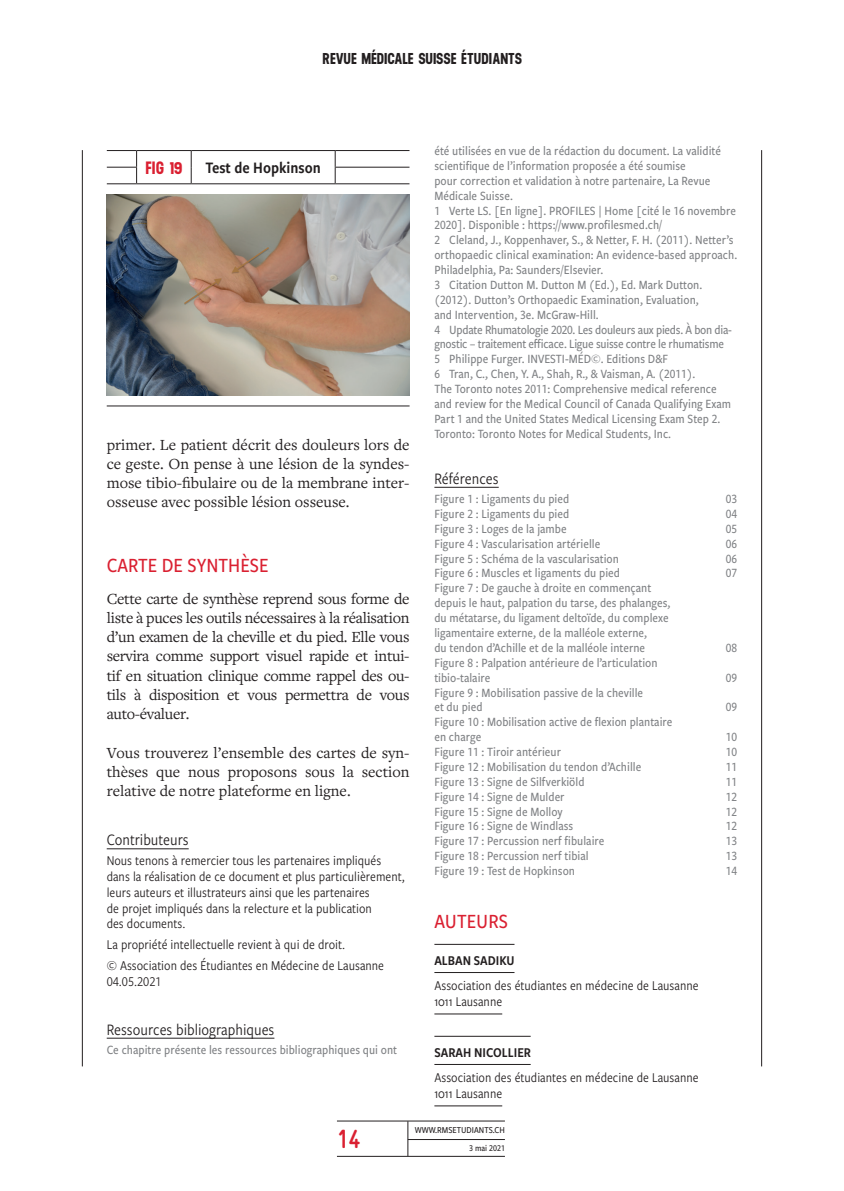
<style>
.page{position:relative;width:844px;height:1191px;background:#fff}
.page>*{position:absolute;margin:0;border:0;box-sizing:border-box;transform-origin:0 0}
.t1{font:700 26.25px "Gravur Condensed Pro";color:#da2031}
._1P_T1{font:500 21px "Freight Sans Cnd Pro";color:#da2031}
._1P_FIG_X_TAB_X{font:700 17.85px "Neusa";color:#da2031}
._1P_T3{font:16.62px "Freight Sans Cnd Pro";color:#231f20}
._1P_FIG_TAB_Titre{font:16.62px "Freight Sans Cnd Pro Semi";color:#231f20}
._1P_Texte_courant{font:16.1px/19.2px "Freight Text Pro";color:#231f20;text-align:justify}
.t2{font:700 15.75px "Neusa";color:#231f20}
._1P_Remerciements_Co{font:14px/15.8px "Freight Sans Cnd Pro";color:#231f20}
._2P_Bloc_adresse_tex{font:14px/15.8px "Freight Sans Cnd Pro";color:#231f20}
._2P_Bloc_adresse_aut{font:14px "Freight Sans Cnd Pro Semi";color:#231f20}
._1P_Bibliographie_te{font:500 13.12px/14.9px "Freight Sans Cnd Pro";color:#808285}
._1P_Bibliographie_te-2{font:500 13.12px/14.9px "Freight Sans Cnd Pro";letter-spacing:-.02em;color:#808285}
.t3{font:500 9.45px "Freight Sans Cnd Pro";color:#231f20}
.t4{font:500 9.1px "Freight Sans Cnd Pro";color:#231f20}
</style>
<div class="page">
<hr style="left:337px;top:1155px;width:168px;height:1px;background:#231f20">
<hr style="left:337px;top:1120px;width:168px;height:1px;background:#231f20">
<hr style="left:408px;top:1139px;width:97px;height:1px;background:#231f20">
<hr style="left:407px;top:1121px;width:1px;height:35px;background:#231f20">
<hr style="left:82px;top:150px;width:1px;height:916px;background:#231f20">
<hr style="left:761px;top:150px;width:1px;height:916px;background:#231f20">
<hr style="left:434px;top:487px;width:64px;height:1px;background:#231f20">
<hr style="left:434px;top:944px;width:80px;height:1px;background:#231f20">
<hr style="left:434px;top:972px;width:80px;height:1px;background:#231f20">
<hr style="left:434px;top:1013px;width:68px;height:1px;background:#231f20">
<hr style="left:434px;top:1035px;width:96px;height:1px;background:#231f20">
<hr style="left:434px;top:1064px;width:96px;height:1px;background:#231f20">
<hr style="left:434px;top:1105px;width:68px;height:1px;background:#231f20">
<hr style="left:107px;top:848px;width:82px;height:1px;background:#231f20">
<hr style="left:107px;top:1037px;width:167px;height:1px;background:#231f20">
<svg style="left:107px;top:150px;width:302px;height:34px"></svg>
<hr style="left:136px;top:150px;width:55px;height:1px;background:#231f20">
<hr style="left:191px;top:150px;width:144px;height:1px;background:#231f20">
<hr style="left:335px;top:150px;width:74px;height:1px;background:#231f20">
<hr style="left:107px;top:405px;width:302px;height:1px;background:#231f20">
<img style="left:107px;top:194px;width:302px;height:201px">
<p class="t2" style="left:322px;top:47px;width:201px">REVUE MÉDICALE SUISSE ÉTUDIANTS</p>
<p class="_1P_FIG_X_TAB_X" style="left:145px;top:155px;width:38px">FIG 19</p>
<p class="_1P_FIG_TAB_Titre" style="left:205px;top:157px;width:117px">Test de Hopkinson</p>
<p class="_1P_Texte_courant" style="left:107px;top:434px;width:304px">primer. Le patient décrit des douleurs lors de ce geste. On pense à une lésion de la syndes&shy;mose tibio-fibulaire ou de la membrane inter&shy;osseuse avec possible lésion osseuse.</p>
<p class="_1P_T1" style="left:107px;top:551px;width:163px">CARTE DE SYNTHÈSE</p>
<p class="_1P_Texte_courant" style="left:107px;top:588px;width:304px">Cette carte de synthèse reprend sous forme de liste à puces les outils nécessaires à la réalisation d’un examen de la cheville et du pied. Elle vous servira comme support visuel rapide et intui&shy;tif en situation clinique comme rappel des ou&shy;tils à disposition et vous permettra de vous auto-évaluer.</p>
<p class="_1P_Texte_courant" style="left:107px;top:742px;width:304px">Vous trouverez l’ensemble des cartes de syn&shy;thèses que nous proposons sous la section relative de notre plateforme en ligne.</p>
<p class="_1P_T3" style="left:107px;top:828px;width:83px">Contributeurs</p>
<p class="_1P_Remerciements_Co" style="left:107px;top:852px;width:299px">Nous tenons à remercier tous les partenaires impliqués dans la réalisation de ce document et plus particulièrement, leurs auteurs et illustrateurs ainsi que les partenaires<br>de projet impliqués dans la relecture et la publication<br>des documents.</p>
<p class="_1P_Remerciements_Co" style="left:107px;top:936px;width:240px">La propriété intellectuelle revient à qui de droit.</p>
<p class="_1P_Remerciements_Co" style="left:107px;top:957px;width:279px">© Association des Étudiantes en Médecine de Lausanne<br>04.05.2021</p>
<p class="_1P_T3" style="left:107px;top:1018px;width:169px">Ressources bibliographiques</p>
<p class="_1P_Bibliographie_te" style="left:107px;top:1041px;width:292px">Ce chapitre présente les ressources bibliographiques qui ont</p>
<p class="_1P_Bibliographie_te" style="left:434px;top:143px;width:288px">été utilisées en vue de la rédaction du document. La validité scientifique de l’information proposée a été soumise<br>pour correction et validation à notre partenaire, La Revue Médicale Suisse.</p>
<p class="_1P_Bibliographie_te" style="left:434px;top:202px;width:303px">1 Verte LS. [En ligne]. PROFILES | Home [cité le 16 novembre<br>2020]. Disponible : https://www.profilesmed.ch/</p>
<p class="_1P_Bibliographie_te" style="left:434px;top:232px;width:304px">2 Cleland, J., Koppenhaver, S., &amp; Netter, F. H. (2011). Netter’s orthopaedic clinical examination: An evidence-based approach.<br>Philadelphia, Pa: Saunders/Elsevier.</p>
<p class="_1P_Bibliographie_te" style="left:434px;top:277px;width:269px">3 Citation Dutton M. Dutton M (Ed.), Ed. Mark Dutton. (2012). Dutton’s Orthopaedic Examination, Evaluation, and Intervention, 3e. McGraw-Hill.</p>
<p class="_1P_Bibliographie_te-2" style="left:434px;top:321px;width:299px">4 Update Rhumatologie 2020. Les douleurs aux pieds. À bon dia&shy;gnostic – traitement efficace. Ligue suisse contre le rhumatisme</p>
<p class="_1P_Bibliographie_te" style="left:434px;top:351px;width:235px">5 Philippe Furger. INVESTI-MÉD©. Editions D&amp;F</p>
<p class="_1P_Bibliographie_te" style="left:434px;top:366px;width:298px">6 Tran, C., Chen, Y. A., Shah, R., &amp; Vaisman, A. (2011).<br>The Toronto notes 2011: Comprehensive medical reference and review for the Medical Council of Canada Qualifying Exam Part 1 and the United States Medical Licensing Exam Step 2.<br>Toronto: Toronto Notes for Medical Students, Inc.</p>
<p class="_1P_T3" style="left:434px;top:467px;width:66px">Références</p>
<p class="_1P_Bibliographie_te" style="left:434px;top:491px;width:136px">Figure 1 : Ligaments du pied</p>
<p class="_1P_Bibliographie_te" style="left:725px;top:491px;width:13px">03</p>
<p class="_1P_Bibliographie_te" style="left:434px;top:506px;width:136px">Figure 2 : Ligaments du pied</p>
<p class="_1P_Bibliographie_te" style="left:725px;top:506px;width:13px">04</p>
<p class="_1P_Bibliographie_te" style="left:434px;top:520px;width:134px">Figure 3 : Loges de la jambe</p>
<p class="_1P_Bibliographie_te" style="left:725px;top:520px;width:13px">05</p>
<p class="_1P_Bibliographie_te" style="left:434px;top:535px;width:167px">Figure 4 : Vascularisation artérielle</p>
<p class="_1P_Bibliographie_te" style="left:725px;top:535px;width:13px">06</p>
<p class="_1P_Bibliographie_te" style="left:434px;top:550px;width:186px">Figure 5 : Schéma de la vascularisation</p>
<p class="_1P_Bibliographie_te" style="left:725px;top:550px;width:13px">06</p>
<p class="_1P_Bibliographie_te" style="left:434px;top:565px;width:187px">Figure 6 : Muscles et ligaments du pied</p>
<p class="_1P_Bibliographie_te" style="left:725px;top:565px;width:13px">07</p>
<p class="_1P_Bibliographie_te" style="left:434px;top:580px;width:237px">Figure 7 : De gauche à droite en commençant depuis le haut, palpation du tarse, des phalanges, du métatarse, du ligament deltoïde, du complexe ligamentaire externe, de la malléole externe,<br>du tendon d’Achille et de la malléole interne</p>
<p class="_1P_Bibliographie_te" style="left:725px;top:639px;width:13px">08</p>
<p class="_1P_Bibliographie_te" style="left:434px;top:654px;width:224px">Figure 8 : Palpation antérieure de l’articulation tibio-talaire</p>
<p class="_1P_Bibliographie_te" style="left:434px;top:684px;width:210px">Figure 9 : Mobilisation passive de la cheville et du pied</p>
<p class="_1P_Bibliographie_te" style="left:434px;top:714px;width:239px">Figure 10 : Mobilisation active de flexion plantaire en charge</p>
<p class="_1P_Bibliographie_te" style="left:725px;top:669px;width:13px">09</p>
<p class="_1P_Bibliographie_te" style="left:725px;top:699px;width:13px">09</p>
<p class="_1P_Bibliographie_te" style="left:725px;top:729px;width:13px">10</p>
<p class="_1P_Bibliographie_te" style="left:434px;top:744px;width:128px">Figure 11 : Tiroir antérieur</p>
<p class="_1P_Bibliographie_te" style="left:725px;top:744px;width:13px">10</p>
<p class="_1P_Bibliographie_te" style="left:434px;top:758px;width:208px">Figure 12 : Mobilisation du tendon d’Achille</p>
<p class="_1P_Bibliographie_te" style="left:725px;top:758px;width:13px">11</p>
<p class="_1P_Bibliographie_te" style="left:434px;top:773px;width:152px">Figure 13 : Signe de Silfverkiöld</p>
<p class="_1P_Bibliographie_te" style="left:725px;top:773px;width:13px">11</p>
<p class="_1P_Bibliographie_te" style="left:434px;top:788px;width:132px">Figure 14 : Signe de Mulder</p>
<p class="_1P_Bibliographie_te" style="left:725px;top:788px;width:13px">12</p>
<p class="_1P_Bibliographie_te" style="left:434px;top:803px;width:130px">Figure 15 : Signe de Molloy</p>
<p class="_1P_Bibliographie_te" style="left:725px;top:803px;width:13px">12</p>
<p class="_1P_Bibliographie_te" style="left:434px;top:818px;width:140px">Figure 16 : Signe de Windlass</p>
<p class="_1P_Bibliographie_te" style="left:725px;top:818px;width:13px">12</p>
<p class="_1P_Bibliographie_te" style="left:434px;top:833px;width:172px">Figure 17 : Percussion nerf fibulaire</p>
<p class="_1P_Bibliographie_te" style="left:725px;top:833px;width:13px">13</p>
<p class="_1P_Bibliographie_te" style="left:434px;top:848px;width:156px">Figure 18 : Percussion nerf tibial</p>
<p class="_1P_Bibliographie_te" style="left:725px;top:848px;width:13px">13</p>
<p class="_1P_Bibliographie_te" style="left:434px;top:863px;width:142px">Figure 19 : Test de Hopkinson</p>
<p class="_1P_Bibliographie_te" style="left:725px;top:863px;width:13px">14</p>
<p class="_1P_T1" style="left:434px;top:906px;width:75px">AUTEURS</p>
<p class="_2P_Bloc_adresse_aut" style="left:434px;top:950px;width:82px">ALBAN SADIKU</p>
<p class="_2P_Bloc_adresse_tex" style="left:434px;top:977px;width:265px">Association des étudiantes en médecine de Lausanne<br>1011 Lausanne</p>
<p class="_2P_Bloc_adresse_aut" style="left:434px;top:1042px;width:98px">SARAH NICOLLIER</p>
<p class="_2P_Bloc_adresse_tex" style="left:434px;top:1069px;width:265px">Association des étudiantes en médecine de Lausanne<br>1011 Lausanne</p>
<h1 class="t1" style="left:337px;top:1124px;width:25px">14</h1>
<p class="t3" style="left:414px;top:1123px;width:92px">WWW.RMSETUDIANTS.CH</p>
<p class="t4" style="left:469px;top:1141px;width:37px">3 mai 2021</p>
</div>
